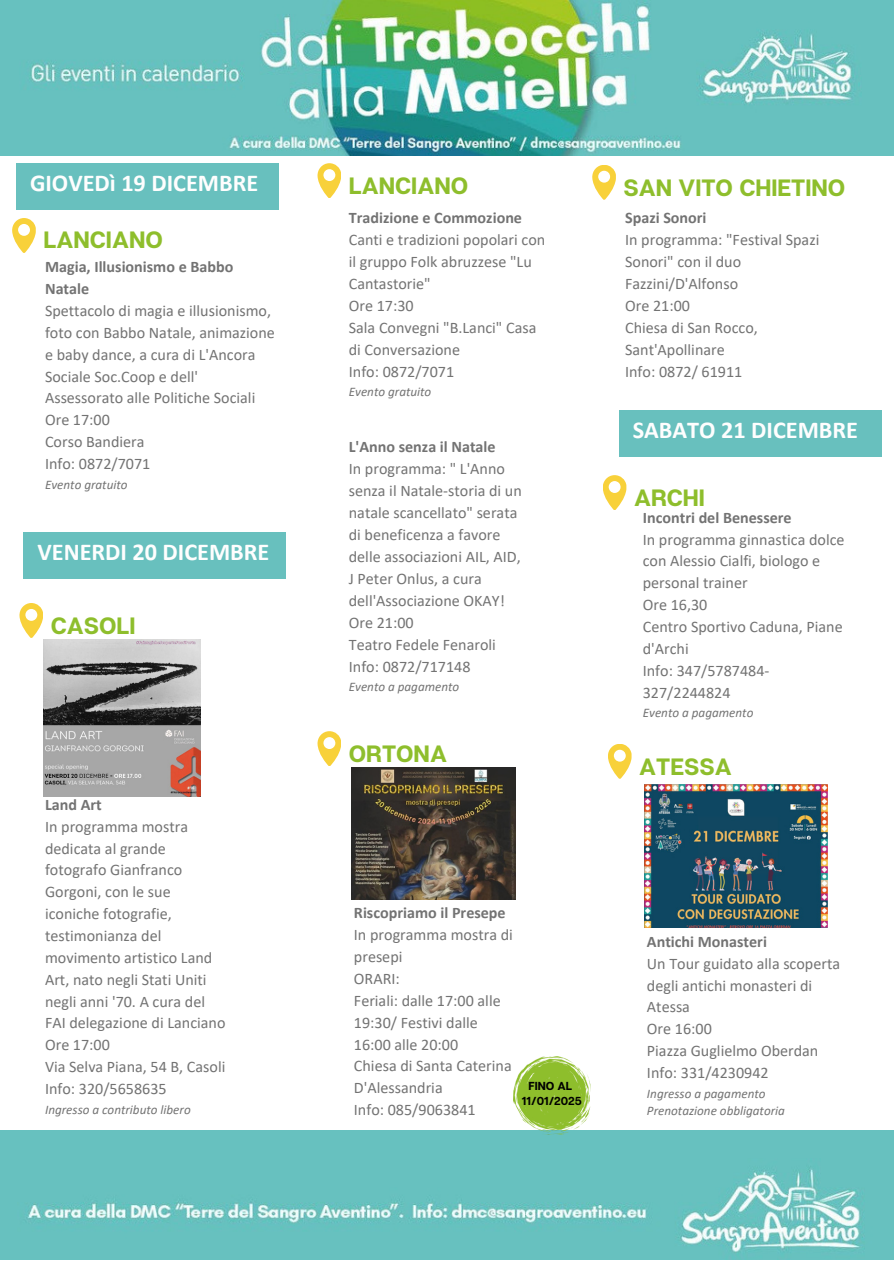
<style>
.page{position:relative;width:894px;height:1264px;background:#fff}
.page>*{position:absolute;margin:0;border:0;box-sizing:border-box;transform-origin:0 0}
.t1{font:700 24.3px "Calibri";color:#fefefe}
.t2{font:700 23.55px "Articulat CF";color:#8ebe2c}
.t3{font:16.05px/21.9px "Calibri";color:#737373}
.t4{font:italic 13.2px "Calibri";color:#737373}
.t5{font:italic 13.05px "Calibri";color:#737373}
.t6{font:700 11.55px "Articulat CF";color:#000}
.s1{font-weight:700}
</style>
<div class="page">
<svg style="left:709px;top:1259px;width:183px;height:1px"></svg>
<img style="left:0;top:0;width:893px;height:155px">
<img style="left:0;top:1130px;width:893px;height:129px">
<svg style="left:603px;top:475px;width:23px;height:35px"></svg>
<svg style="left:12px;top:218px;width:24px;height:35px"></svg>
<div style="left:618px;top:410px;width:263px;height:47px;background:#68c0be"></div>
<div style="left:23px;top:532px;width:263px;height:46px;background:#68c0be"></div>
<svg style="left:19px;top:603px;width:24px;height:35px"></svg>
<svg style="left:317px;top:163px;width:24px;height:35px"></svg>
<svg style="left:608px;top:744px;width:23px;height:34px"></svg>
<div style="left:16px;top:163px;width:263px;height:47px;background:#68c0be"></div>
<img style="left:43px;top:639px;width:158px;height:158px">
<svg style="left:317px;top:731px;width:24px;height:35px"></svg>
<img style="left:351px;top:767px;width:164px;height:132px">
<img style="left:513px;top:1056px;width:77px;height:78px">
<svg style="left:592px;top:165px;width:23px;height:35px"></svg>
<img style="left:644px;top:784px;width:183px;height:143px">
<p class="t1" style="left:30px;top:173px;width:230px">GIOVEDì 19 DICEMBRE</p>
<h1 class="t2" style="left:43px;top:224px;width:121px">LANCIANO</h1>
<h1 class="t3" style="left:45px;top:257px;width:231px"><span class="s1">Magia, Illusionismo e Babbo<br>Natale<br></span>Spettacolo di magia e illusionismo, foto con Babbo Natale, animazione e baby dance, a cura di L'Ancora<br>Sociale Soc.Coop e dell'<br>Assessorato alle Politiche Sociali<br>Ore 17:00<br>Corso Bandiera<br>Info: 0872/7071</h1>
<h1 class="t5" style="left:45px;top:479px;width:84px">Evento gratuito</h1>
<h1 class="t1" style="left:38px;top:541px;width:233px">VENERDI 20 DICEMBRE</h1>
<h1 class="t2" style="left:51px;top:610px;width:86px">CASOLI</h1>
<h3 class="t3" style="left:45px;top:795px;width:182px"><span class="s1">Land Art<br></span>In programma mostra dedicata al grande fotografo Gianfranco<br>Gorgoni, con le sue iconiche fotografie, testimonianza del movimento artistico Land<br>Art, nato negli Stati Uniti negli anni '70. A cura del<br>FAI delegazione di Lanciano<br>Ore 17:00<br>Via Selva Piana, 54 B, Casoli<br>Info: 320/5658635</h3>
<h3 class="t5" style="left:45px;top:1103px;width:147px">Ingresso a contributo libero</h3>
<h1 class="t2" style="left:349px;top:171px;width:121px">LANCIANO</h1>
<h1 class="t3" style="left:349px;top:208px;width:198px"><span class="s1">Tradizione e Commozione<br></span>Canti e tradizioni popolari con il gruppo Folk abruzzese "Lu<br>Cantastorie"<br>Ore 17:30<br>Sala Convegni "B.Lanci" Casa di Conversazione<br>Info: 0872/7071</h1>
<h1 class="t5" style="left:349px;top:386px;width:84px">Evento gratuito</h1>
<h3 class="t3" style="left:349px;top:437px;width:174px"><span class="s1">L'Anno senza il Natale<br></span>In programma: " L'Anno senza il Natale-storia di un natale scancellato" serata di beneficenza a favore delle associazioni AIL, AID,<br>J Peter Onlus, a cura dell'Associazione OKAY!<br>Ore 21:00<br>Teatro Fedele Fenaroli<br>Info: 0872/717148</h3>
<h3 class="t5" style="left:349px;top:681px;width:112px">Evento a pagamento</h3>
<h3 class="t2" style="left:349px;top:739px;width:100px">ORTONA</h3>
<p class="t2" style="left:623px;top:172px;width:223px">SAN VITO CHIETINO</p>
<h1 class="t3" style="left:625px;top:208px;width:196px"><span class="s1">Spazi Sonori<br></span>In programma: "Festival Spazi<br>Sonori" con il duo<br>Fazzini/D'Alfonso<br>Ore 21:00<br>Chiesa di San Rocco,<br>Sant'Apollinare<br>Info: 0872/ 61911</h1>
<h3 class="t1" style="left:632px;top:420px;width:227px">SABATO 21 DICEMBRE</h3>
<h1 class="t2" style="left:634px;top:483px;width:72px">ARCHI</h1>
<h1 class="t3" style="left:642px;top:507px;width:203px"><span class="s1">Incontri del Benessere<br></span>In programma ginnastica dolce con Alessio Cialfi, biologo e personal trainer<br>Ore 16,30<br>Centro Sportivo Caduna, Piane d'Archi<br>Info: 347/5787484-<br>327/2244824</h1>
<h1 class="t4" style="left:642px;top:707px;width:112px">Evento a pagamento</h1>
<p class="t2" style="left:639px;top:751px;width:94px">ATESSA</p>
<p class="t3" style="left:354px;top:903px;width:160px"><span class="s1">Riscopriamo il Presepe<br></span>In programma mostra di presepi<br>ORARI:<br>Feriali: dalle 17:00 alle<br>19:30/ Festivi dalle<br>16:00 alle 20:00<br>Chiesa di Santa Caterina<br>D'Alessandria</p>
<h2 class="t3" style="left:354px;top:1100px;width:123px">Info: 085/9063841</h2>
<p class="t6" style="left:528px;top:1078px;width:45px">FINO AL</p>
<p class="t6" style="left:521px;top:1093px;width:61px">11/01/2025</p>
<h3 class="t3" style="left:646px;top:931px;width:194px"><span class="s1">Antichi Monasteri<br></span>Un Tour guidato alla scoperta degli antichi monasteri di<br>Atessa<br>Ore 16:00<br>Piazza Guglielmo Oberdan<br>Info: 331/4230942</h3>
<h3 class="t5" style="left:646px;top:1087px;width:120px">Ingresso a pagamento</h3>
<h3 class="t5" style="left:646px;top:1105px;width:139px">Prenotazione obbligatoria</h3>
</div>
